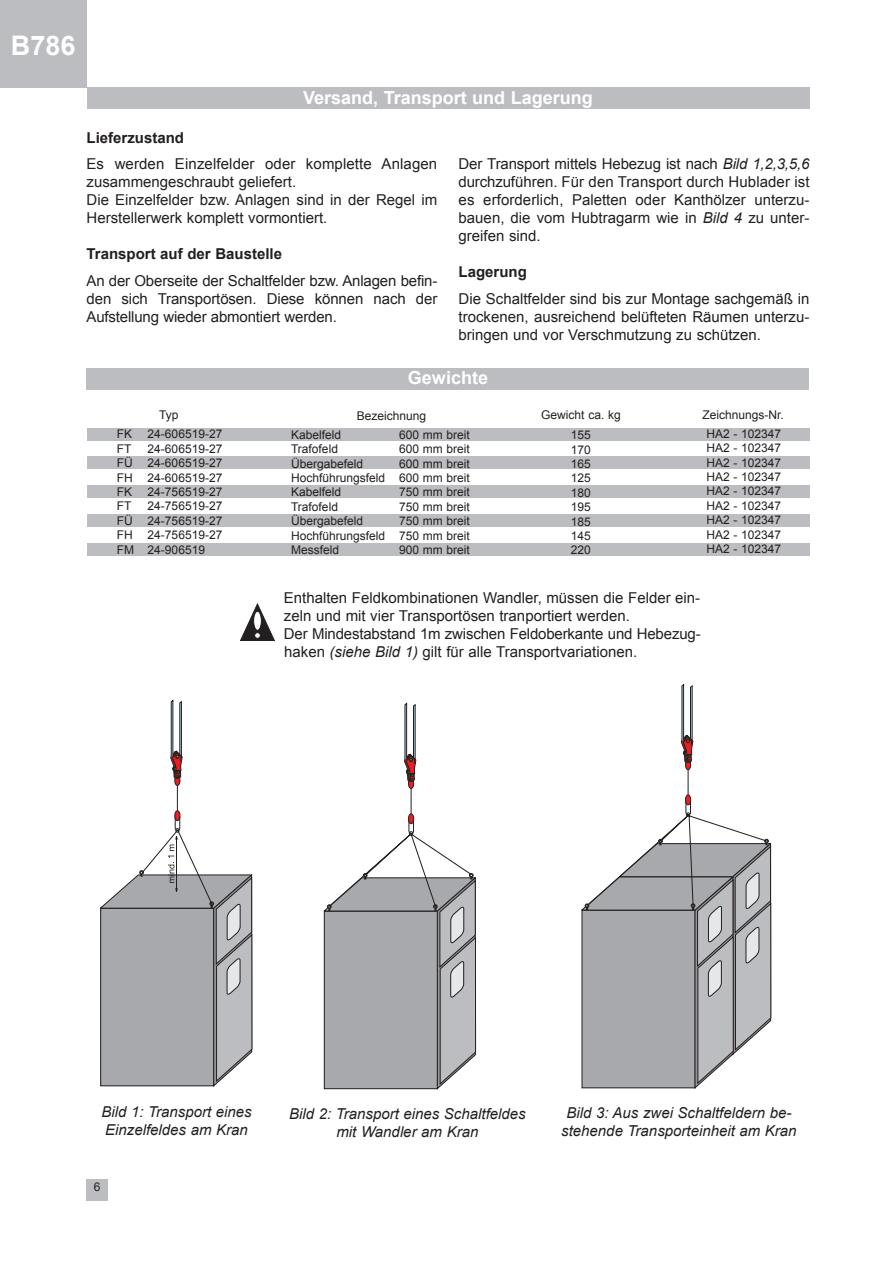
<style>
.page{position:relative;width:893px;height:1263px;background:#fff}
.page>*{position:absolute;margin:0;border:0;box-sizing:border-box;transform-origin:0 0}
.t1{font:700 27px "Arial";color:#fff}
.t2{font:700 18px "Arial";color:#fff}
.t3{font:15px/18px "Arial";color:#231f20;text-align:justify}
.t4{font:italic 15px/18px "Arial";color:#231f20;text-align:center}
.t5{font:700 15px "Arial";color:#231f20}
.t6{font:12px/14.4px "Arial";color:#231f20;text-align:justify}
.s1{font-style:italic}
</style>
<div class="page">
<div style="left:87px;top:1179px;width:21px;height:21px;background:#bcbdc0"></div>
<div style="left:87px;top:87px;width:722px;height:22px;background:#bcbdc0"></div>
<svg style="left:100px;top:699px;width:152px;height:387px"></svg>
<svg style="left:581px;top:684px;width:190px;height:404px"></svg>
<svg style="left:324px;top:702px;width:152px;height:387px"></svg>
<svg style="left:240px;top:604px;width:35px;height:37px"></svg>
<div style="left:87px;top:368px;width:722px;height:21px;background:#bcbdc0"></div>
<div style="left:87px;top:428px;width:722px;height:13px;background:#bcbdc0"></div>
<div style="left:87px;top:514px;width:722px;height:13px;background:#bcbdc0"></div>
<div style="left:87px;top:543px;width:722px;height:12px;background:#bcbdc0"></div>
<div style="left:87px;top:456px;width:722px;height:13px;background:#bcbdc0"></div>
<div style="left:87px;top:485px;width:722px;height:13px;background:#bcbdc0"></div>
<div style="left:0;top:0;width:87px;height:87px;background:#bcbdc0"></div>
<h1 class="t1" style="left:11px;top:30px;width:66px">B786</h1>
<p class="t2" style="left:303px;top:87px;width:291px">Versand, Transport und Lagerung</p>
<p class="t5" style="left:87px;top:130px;width:99px">Lieferzustand</p>
<p class="t3" style="left:87px;top:155px;width:352px;text-align:left">Es werden Einzelfelder oder komplette Anlagen zusammengeschraubt geliefert.<br>Die Einzelfelder bzw. Anlagen sind in der Regel im Herstellerwerk komplett vormontiert.</p>
<p class="t5" style="left:87px;top:246px;width:197px">Transport auf der Baustelle</p>
<p class="t3" style="left:87px;top:271px;width:352px">An der Oberseite der Schaltfelder bzw. Anlagen befin&shy;den sich Transportösen. Diese können nach der Aufstellung wieder abmontiert werden.</p>
<p class="t3" style="left:459px;top:155px;width:352px">Der Transport mittels Hebezug ist nach <span class="s1">Bild 1,2,3,5,6 </span>durchzuführen. Für den Transport durch Hublader ist es erforderlich, Paletten oder Kanthölzer unterzu&shy;bauen, die vom Hubtragarm wie in <span class="s1">Bild 4</span> zu unter&shy;greifen sind.</p>
<p class="t5" style="left:459px;top:264px;width:70px">Lagerung</p>
<p class="t3" style="left:459px;top:289px;width:352px">Die Schaltfelder sind bis zur Montage sachgemäß in trockenen, ausreichend belüfteten Räumen unterzu&shy;bringen und vor Verschmutzung zu schützen.</p>
<p class="t2" style="left:408px;top:367px;width:82px">Gewichte</p>
<p class="t6" style="left:159px;top:408px;width:21px">Typ</p>
<p class="t6" style="left:357px;top:408px;width:71px">Bezeichnung</p>
<p class="t6" style="left:117px;top:427px;width:17px">FK</p>
<p class="t6" style="left:148px;top:427px;width:76px">24-606519-27</p>
<p class="t6" style="left:117px;top:441px;width:16px">FT</p>
<p class="t6" style="left:117px;top:441px;width:107px;text-indent:31px">24-606519-27<br>FÜ 24-606519-27<br>FH 24-606519-27<br>FK</p>
<p class="t6" style="left:148px;top:485px;width:76px">24-756519-27</p>
<p class="t6" style="left:291px;top:427px;width:52px">Kabelfeld</p>
<p class="t6" style="left:399px;top:427px;width:72px">600 mm breit</p>
<p class="t6" style="left:291px;top:442px;width:48px">Trafofeld</p>
<p class="t6" style="left:399px;top:442px;width:72px">600 mm breit</p>
<p class="t6" style="left:291px;top:456px;width:74px">Übergabefeld</p>
<p class="t6" style="left:291px;top:456px;width:180px;text-indent:108px">600 mm breit Hochführungsfeld 600 mm breit Kabelfeld</p>
<p class="t6" style="left:399px;top:485px;width:72px">750 mm breit</p>
<p class="t6" style="left:117px;top:499px;width:107px;text-indent:31px">24-756519-27<br>FÜ 24-756519-27<br>FH 24-756519-27<br>FM 24-906519</p>
<p class="t6" style="left:117px;top:499px;width:16px">FT</p>
<p class="t6" style="left:291px;top:499px;width:48px">Trafofeld</p>
<p class="t6" style="left:399px;top:499px;width:72px">750 mm breit</p>
<p class="t6" style="left:291px;top:514px;width:74px">Übergabefeld</p>
<p class="t6" style="left:291px;top:514px;width:180px;text-indent:108px">750 mm breit Hochführungsfeld 750 mm breit Messfeld</p>
<p class="t6" style="left:399px;top:542px;width:72px">900 mm breit</p>
<p class="t6" style="left:541px;top:405px;width:81px;line-height:20.2px;text-align:center">Gewicht ca. kg<br>155</p>
<p class="t6" style="left:571px;top:442px;width:22px">170<br>165<br>125<br>180<br>195<br>185<br>145<br>220</p>
<p class="t6" style="left:702px;top:405px;width:83px;line-height:18.8px;text-align:center">Zeichnungs-Nr.<br>HA2 - 102347</p>
<p class="t6" style="left:706px;top:441px;width:76px">HA2 - 102347<br>HA2 - 102347<br>HA2 - 102347<br>HA2 - 102347<br>HA2 - 102347<br>HA2 - 102347<br>HA2 - 102347<br>HA2 - 102347</p>
<p class="t3" style="left:284px;top:589px;width:418px;text-align:left">Enthalten Feldkombinationen Wandler, müssen die Felder ein&shy;zeln und mit vier Transportösen tranportiert werden.<br>Der Mindestabstand 1m zwischen Feldoberkante und Hebezug&shy;haken <span class="s1">(siehe Bild 1)</span> gilt für alle Transportvariationen.</p>
<p class="t4" style="left:101px;top:1103px;width:152px;text-align:left">Bild 1: Transport eines<br>Einzelfeldes am Kran</p>
<p class="t4" style="left:289px;top:1105px;width:238px">Bild 2: Transport eines Schaltfeldes mit Wandler am Kran</p>
<p class="t4" style="left:561px;top:1104px;width:237px">Bild 3: Aus zwei Schaltfeldern be&shy;stehende Transporteinheit am Kran</p>
<p class="t6" style="left:94px;top:1180px;width:8px">6</p>
</div>
